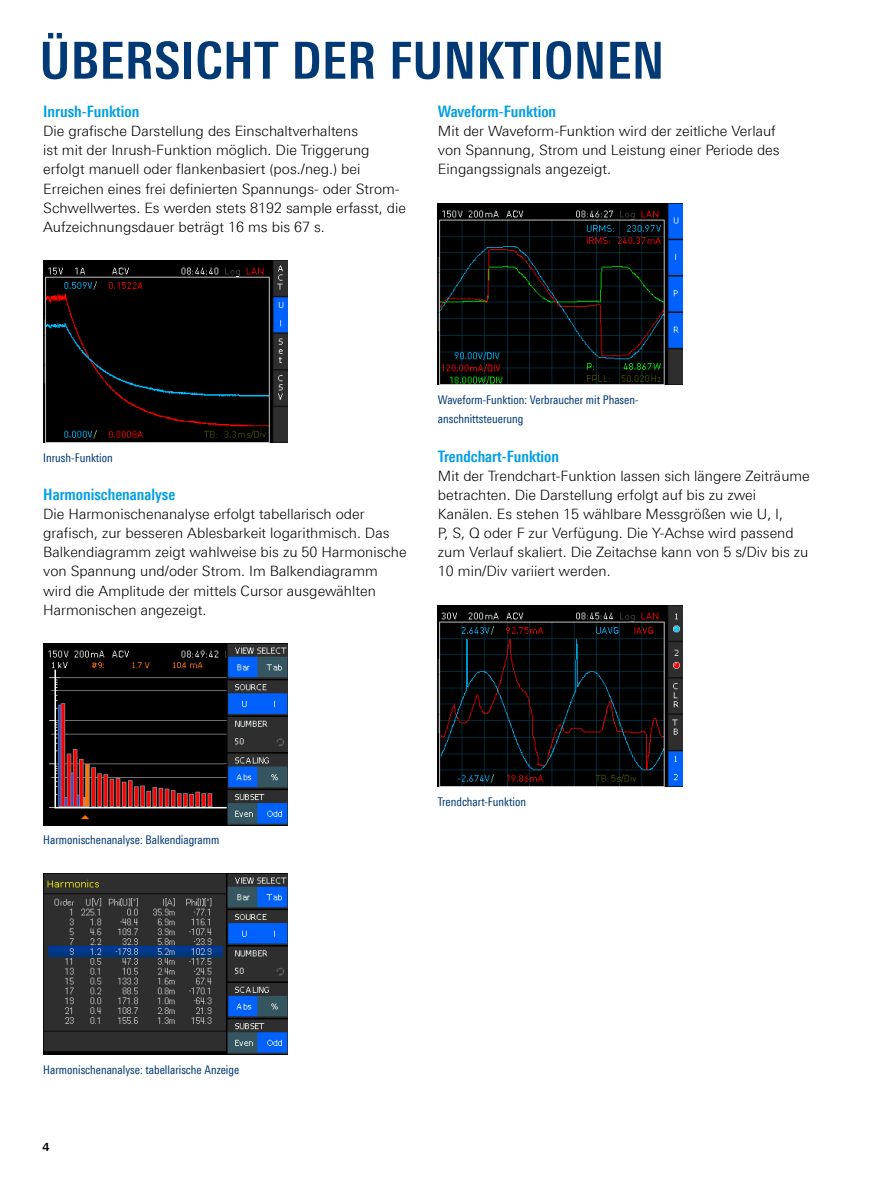
<style>
.page{position:relative;width:893px;height:1191px;background:#fff}
.page>*{position:absolute;margin:0;border:0;box-sizing:border-box;transform-origin:0 0}
.Seiten_Headline_34Pt_blau{font:700 51px "Linotype Univers 620 Cn";letter-spacing:.01em;color:#003973}
.Absatzfett_cyan{font:700 15.75px "Linotype Univers 620 Cn";color:#009ee3}
.Haupttext_ohne_Abstand{font:300 14.25px/19.2px "Linotype Univers 330";color:#000}
.Bildunterschrift{font:12px/19.2px "Linotype Univers 420 Cn";color:#003973}
.t1{font:700 11.25px "Linotype Univers 630";color:#000}
</style>
<div class="page">
<img style="left:438px;top:203px;width:244px;height:182px">
<img style="left:438px;top:605px;width:244px;height:182px">
<img style="left:43px;top:260px;width:244px;height:182px">
<img style="left:43px;top:643px;width:245px;height:182px">
<img style="left:43px;top:873px;width:245px;height:181px">
<p class="Seiten_Headline_34Pt_blau" style="left:40px;top:30px;width:626px">ÜBERSICHT DER FUNKTIONEN</p>
<p class="Absatzfett_cyan" style="left:43px;top:102px;width:98px">Inrush-Funktion</p>
<p class="Haupttext_ohne_Abstand" style="left:43px;top:121px;width:364px">Die grafische Darstellung des Einschaltverhaltens<br>ist mit der Inrush-Funktion möglich. Die Triggerung erfolgt manuell oder flankenbasiert (pos./neg.) bei Erreichen eines frei definierten Spannungs- oder Strom-Schwellwertes. Es werden stets 8192 sample erfasst, die Aufzeichnungsdauer beträgt 16 ms bis 67 s.</p>
<p class="Absatzfett_cyan" style="left:438px;top:102px;width:120px">Waveform-Funktion</p>
<p class="Haupttext_ohne_Abstand" style="left:438px;top:121px;width:343px">Mit der Waveform-Funktion wird der zeitliche Verlauf von Spannung, Strom und Leistung einer Periode des<br>Eingangssignals angezeigt.</p>
<p class="Bildunterschrift" style="left:43px;top:447px;width:71px">Inrush-Funktion</p>
<p class="Absatzfett_cyan" style="left:43px;top:485px;width:134px">Harmonischenanalyse</p>
<p class="Haupttext_ohne_Abstand" style="left:43px;top:504px;width:365px">Die Harmonischenanalyse erfolgt tabellarisch oder grafisch, zur besseren Ablesbarkeit logarithmisch. Das Balkendiagramm zeigt wahlweise bis zu 50 Harmonische von Spannung und/oder Strom. Im Balkendiagramm wird die Amplitude der mittels Cursor ausgewählten Harmonischen angezeigt.</p>
<p class="Bildunterschrift" style="left:438px;top:390px;width:202px">Waveform-Funktion: Verbraucher mit Phasen&shy;anschnittsteuerung</p>
<p class="Absatzfett_cyan" style="left:438px;top:446px;width:123px">Trendchart-Funktion</p>
<p class="Haupttext_ohne_Abstand" style="left:438px;top:466px;width:373px">Mit der Trendchart-Funktion lassen sich längere Zeiträume betrachten. Die Darstellung erfolgt auf bis zu zwei Kanälen. Es stehen 15 wählbare Messgrößen wie U, I,<br>P, S, Q oder F zur Verfügung. Die Y-Achse wird passend zum Verlauf skaliert. Die Zeitachse kann von 5 s/Div bis zu 10 min/Div variiert werden.</p>
<p class="Bildunterschrift" style="left:43px;top:830px;width:178px">Harmonischenanalyse: Balkendiagramm</p>
<p class="Bildunterschrift" style="left:438px;top:792px;width:90px">Trendchart-Funktion</p>
<p class="Bildunterschrift" style="left:43px;top:1060px;width:198px">Harmonischenanalyse: tabellarische Anzeige</p>
<p class="t1" style="left:43px;top:1139px;width:9px">4</p>
</div>
